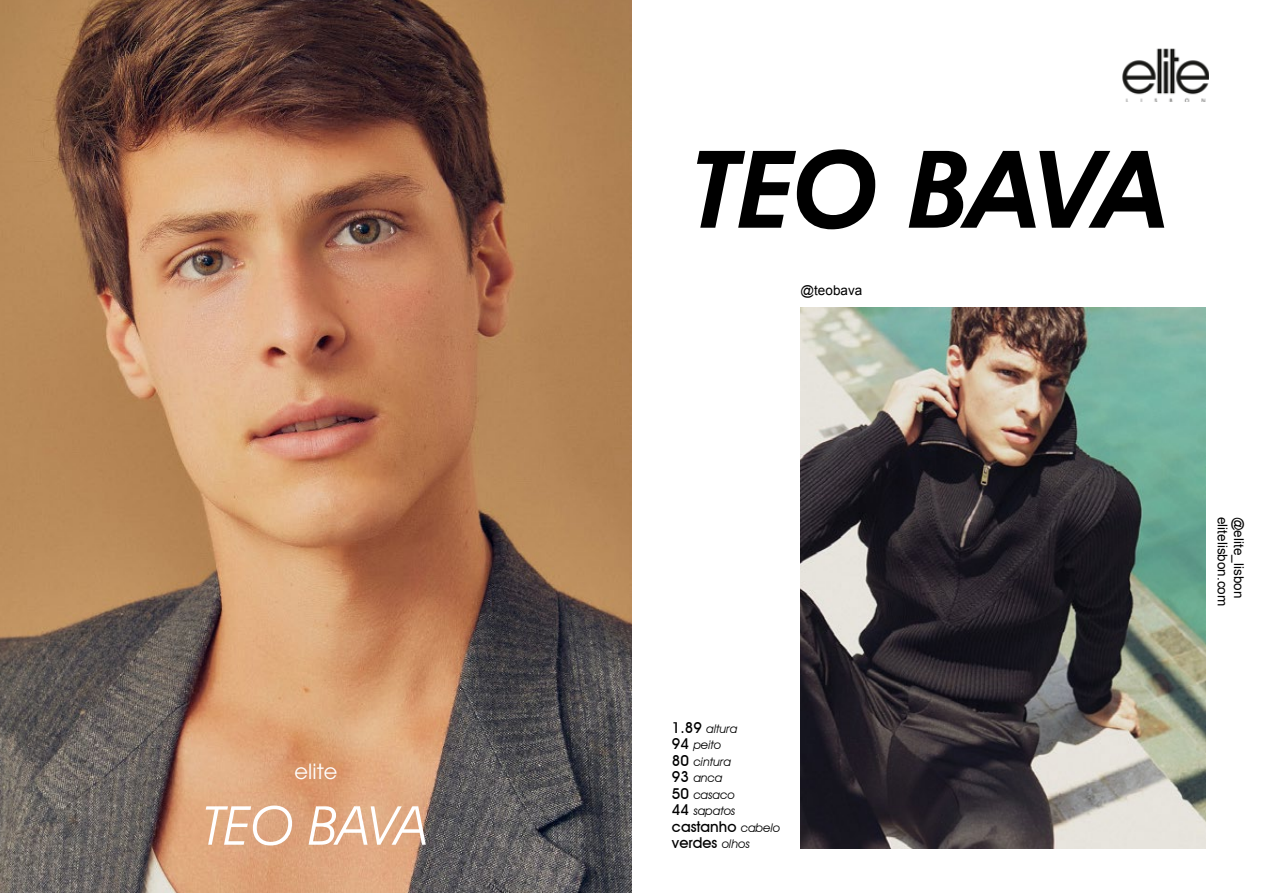
<style>
.page{position:relative;width:1263px;height:893px;background:#fff}
.page>*{position:absolute;margin:0;border:0;box-sizing:border-box;transform-origin:0 0}
.t1{font:italic 600 108px "Avant Garde IT Cby BT";color:#000}
.t2{font:italic 54px "Avant Garde IT Cby BT";color:#fff}
.t3{font:21px "Avant Garde LT";color:#fff}
.t4{font:500 15px/16.5px "Avant Garde IT Cby BT";color:#000}
.t5{font:13.5px "Arial";color:#000}
.t6{font:italic 12px/16.5px "Avant Garde IT Cby BT";color:#000}
.s1{font-weight:500;font-style:normal;font-size:15px}
.s2{font-weight:400;font-style:italic;font-size:12px}
</style>
<div class="page">
<img style="left:0;top:0;width:631px;height:893px">
<img style="left:800px;top:308px;width:406px;height:540px">
<img style="left:1122px;top:49px;width:87px;height:53px">
<h3 class="t3" style="left:295px;top:759px;width:44px">elite</h3>
<h2 class="t2" style="left:203px;top:793px;width:226px">TEO BAVA</h2>
<h1 class="t1" style="left:692px;top:124px;width:475px">TEO BAVA</h1>
<p class="t5" style="left:800px;top:281px;width:63px">@teobava</p>
<p class="t6" style="left:672px;top:720px;width:67px"><span class="s1">1.89</span> altura<br><span class="s1">94</span> peito<br><span class="s1">80</span> cintura<br><span class="s1">93</span> anca<br><span class="s1">50</span> casaco<br><span class="s1">44</span> sapatos</p>
<p class="t4" style="left:672px;top:818px;width:110px">castanho <span class="s2">cabelo </span>verdes <span class="s2">olhos</span></p>
<p class="t5" style="left:1231px;top:517px;width:91px;rotate:90deg">elitelisbon.com</p>
<p class="t5" style="left:1247px;top:517px;width:83px;rotate:90deg">@elite_lisbon</p>
</div>
